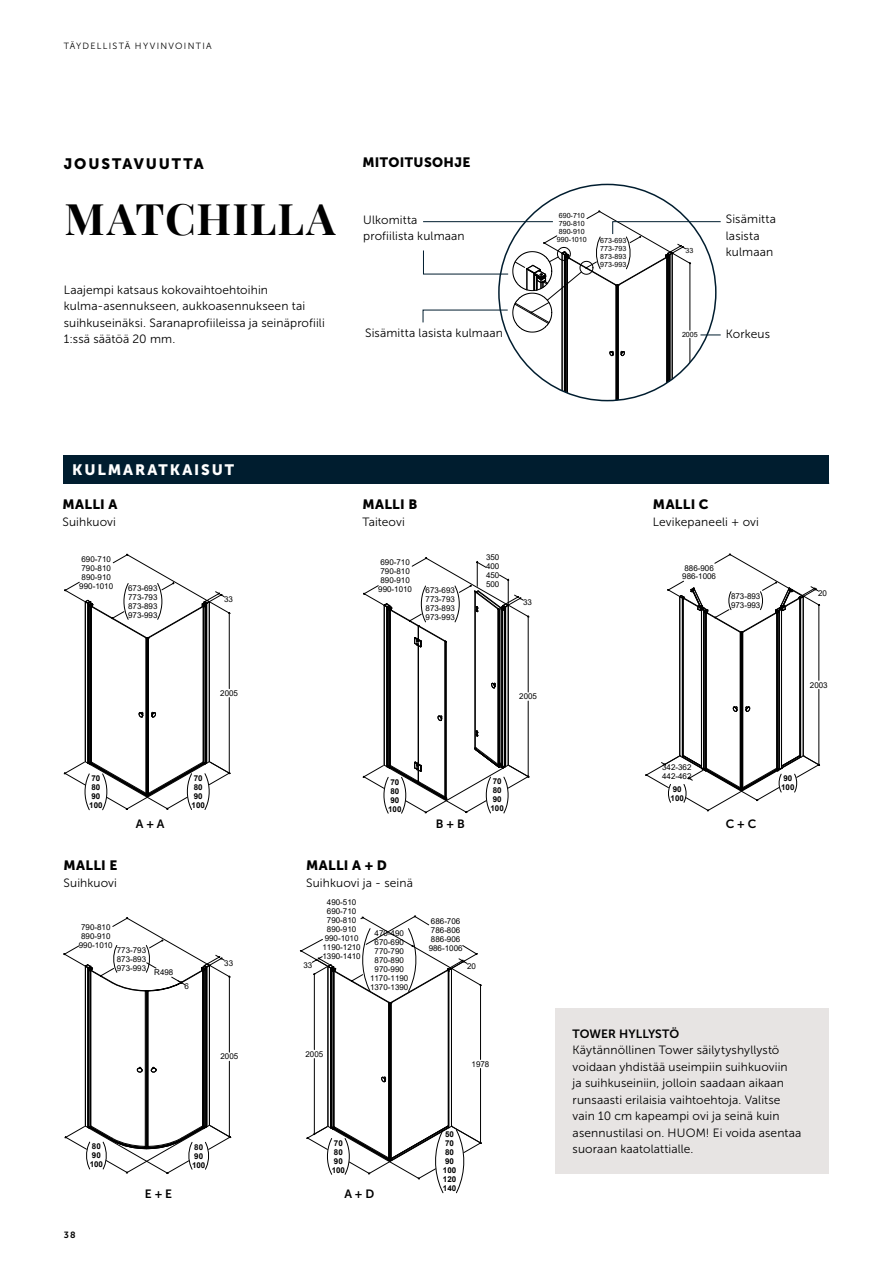
<style>
.page{position:relative;width:893px;height:1263px;background:#fff}
.page>*{position:absolute;margin:0;border:0;box-sizing:border-box;transform-origin:0 0}
.t1{font:700 43.5px "Playfair Display";letter-spacing:.025em;color:#000}
.t2{font:15px "Museo Sans 900";letter-spacing:.125em;color:#fff}
.t3{font:15px "Museo Sans 900";letter-spacing:.125em;color:#000}
.t4{font:13.5px "Museo Sans 900";letter-spacing:.025em;color:#000}
.t5{font:12px/16.5px "Museo Sans 300";letter-spacing:.01em;color:#000}
.t6{font:12px "Museo Sans 700";letter-spacing:.005em;color:#000}
.t7{font:9px "Museo Sans 300";letter-spacing:.145em;color:#000}
.t8{font:9px "Museo Sans 700";color:#000}
.t9{font:7.95px/9px "Arial";color:#000}
.t10{font:700 7.95px/9px "Arial";color:#000}
.t11{font:7.05px/7.9px "Arial";color:#000}
</style>
<div class="page">
<svg style="left:645px;top:553px;width:175px;height:258px"></svg>
<svg style="left:362px;top:557px;width:168px;height:257px"></svg>
<svg style="left:63px;top:917px;width:168px;height:257px"></svg>
<svg style="left:64px;top:554px;width:167px;height:256px"></svg>
<svg style="left:300px;top:915px;width:182px;height:278px"></svg>
<svg style="left:422px;top:211px;width:299px;height:190px"></svg>
<div style="left:64px;top:456px;width:765px;height:28px;background:#001d2f"></div>
<div style="left:556px;top:1008px;width:273px;height:165px;background:#e7e4e3"></div>
<p class="t7" style="left:64px;top:41px;width:149px">TÄYDELLISTÄ HYVINVOINTIA</p>
<p class="t3" style="left:64px;top:155px;width:142px">JOUSTAVUUTTA</p>
<h1 class="t1" style="left:65px;top:184px;width:272px">MATCHILLA</h1>
<p class="t5" style="left:64px;top:281px;width:263px">Laajempi katsaus kokovaihtoehtoihin kulma-asennukseen, aukkoasennukseen tai suihkuseinäksi. Saranaprofiileissa ja seinäprofiili 1:ssä säätöä 20 mm.</p>
<p class="t4" style="left:362px;top:155px;width:110px">MITOITUSOHJE</p>
<p class="t11" style="left:559px;top:211px;width:28px">690-710</p>
<p class="t5" style="left:363px;top:212px;width:103px">Ulkomitta profiilista kulmaan</p>
<p class="t5" style="left:726px;top:211px;width:52px">Sisämitta lasista kulmaan</p>
<p class="t11" style="left:559px;top:219px;width:28px">790-810</p>
<p class="t11" style="left:557px;top:227px;width:32px">890-910<br>990-1010</p>
<p class="t11" style="left:600px;top:237px;width:28px;text-align:justify">673-693<br>773-793<br>873-893<br>973-993</p>
<p class="t11" style="left:685px;top:247px;width:9px">33</p>
<p class="t5" style="left:365px;top:324px;width:139px">Sisämitta lasista kulmaan</p>
<p class="t11" style="left:682px;top:330px;width:17px">2005</p>
<p class="t5" style="left:726px;top:326px;width:46px">Korkeus</p>
<p class="t2" style="left:72px;top:462px;width:163px">KULMARATKAISUT</p>
<p class="t4" style="left:63px;top:497px;width:56px">MALLI A</p>
<p class="t5" style="left:63px;top:513px;width:55px">Suihkuovi</p>
<p class="t4" style="left:362px;top:497px;width:56px">MALLI B</p>
<p class="t5" style="left:362px;top:513px;width:44px">Taiteovi</p>
<p class="t4" style="left:653px;top:497px;width:57px">MALLI C</p>
<p class="t5" style="left:653px;top:513px;width:108px">Levikepaneeli + ovi</p>
<p class="t9" style="left:82px;top:554px;width:31px">690-710<br>790-810</p>
<p class="t9" style="left:82px;top:572px;width:31px">890-910</p>
<p class="t9" style="left:79px;top:581px;width:35px">990-1010</p>
<p class="t9" style="left:128px;top:583px;width:31px;text-align:justify">673-693<br>773-793<br>873-893<br>973-993</p>
<p class="t9" style="left:224px;top:595px;width:10px">33</p>
<p class="t9" style="left:380px;top:558px;width:31px">690-710</p>
<p class="t9" style="left:486px;top:553px;width:15px;text-align:justify">350<br>400<br>450<br>500</p>
<p class="t9" style="left:380px;top:567px;width:31px">790-810</p>
<p class="t9" style="left:380px;top:576px;width:31px">890-910</p>
<p class="t9" style="left:378px;top:585px;width:35px">990-1010</p>
<p class="t9" style="left:426px;top:586px;width:31px;text-align:justify">673-693<br>773-793<br>873-893<br>973-993</p>
<p class="t9" style="left:523px;top:598px;width:10px">33</p>
<p class="t9" style="left:684px;top:563px;width:31px">886-906</p>
<p class="t9" style="left:682px;top:572px;width:35px">986-1006</p>
<p class="t9" style="left:731px;top:592px;width:31px">873-893</p>
<p class="t9" style="left:818px;top:589px;width:10px">20</p>
<p class="t9" style="left:731px;top:601px;width:31px">973-993</p>
<p class="t9" style="left:810px;top:680px;width:19px">2003</p>
<p class="t9" style="left:220px;top:688px;width:19px">2005</p>
<p class="t9" style="left:519px;top:692px;width:19px">2005</p>
<p class="t10" style="left:91px;top:774px;width:10px">70</p>
<p class="t10" style="left:91px;top:783px;width:10px">80</p>
<p class="t10" style="left:91px;top:792px;width:10px">90</p>
<p class="t10" style="left:89px;top:801px;width:15px">100</p>
<p class="t10" style="left:194px;top:774px;width:10px">70</p>
<p class="t10" style="left:192px;top:783px;width:15px">80<br>90<br>100</p>
<p class="t10" style="left:390px;top:777px;width:10px">70<br>80</p>
<p class="t10" style="left:493px;top:777px;width:10px">70<br>80</p>
<p class="t10" style="left:390px;top:795px;width:10px">90</p>
<p class="t10" style="left:493px;top:795px;width:10px">90</p>
<p class="t10" style="left:388px;top:804px;width:15px">100</p>
<p class="t10" style="left:490px;top:804px;width:15px">100</p>
<p class="t9" style="left:662px;top:762px;width:31px">342-362<br>442-462</p>
<p class="t10" style="left:670px;top:784px;width:15px">90<br>100</p>
<p class="t10" style="left:781px;top:774px;width:15px">90<br>100</p>
<p class="t6" style="left:136px;top:817px;width:30px">A + A</p>
<p class="t6" style="left:436px;top:817px;width:30px">B + B</p>
<p class="t6" style="left:726px;top:817px;width:32px">C + C</p>
<p class="t4" style="left:64px;top:858px;width:55px">MALLI E</p>
<p class="t5" style="left:64px;top:874px;width:55px">Suihkuovi</p>
<p class="t4" style="left:306px;top:858px;width:82px">MALLI A + D</p>
<p class="t5" style="left:306px;top:874px;width:108px">Suihkuovi ja - seinä</p>
<p class="t9" style="left:81px;top:923px;width:31px">790-810</p>
<p class="t9" style="left:81px;top:931px;width:31px">890-910</p>
<p class="t9" style="left:79px;top:940px;width:35px">990-1010</p>
<p class="t9" style="left:117px;top:945px;width:31px">773-793<br>873-893</p>
<p class="t9" style="left:117px;top:963px;width:31px">973-993</p>
<p class="t9" style="left:154px;top:968px;width:21px">R498</p>
<p class="t9" style="left:185px;top:981px;width:6px">6</p>
<p class="t9" style="left:224px;top:958px;width:10px">33</p>
<p class="t9" style="left:327px;top:897px;width:31px;text-align:justify">490-510<br>690-710<br>790-810</p>
<p class="t9" style="left:429px;top:917px;width:35px">686-706<br>786-806<br>886-906<br>986-1006</p>
<p class="t9" style="left:327px;top:924px;width:31px">890-910</p>
<p class="t9" style="left:322px;top:942px;width:40px">1190-1210</p>
<p class="t9" style="left:375px;top:928px;width:31px">470-490</p>
<p class="t9" style="left:325px;top:933px;width:35px">990-1010</p>
<p class="t9" style="left:375px;top:937px;width:31px">670-690</p>
<p class="t9" style="left:375px;top:946px;width:31px">770-790</p>
<p class="t9" style="left:322px;top:951px;width:40px">1390-1410</p>
<p class="t9" style="left:375px;top:955px;width:31px">870-890</p>
<p class="t9" style="left:303px;top:960px;width:10px">33</p>
<p class="t9" style="left:467px;top:961px;width:10px">20</p>
<p class="t9" style="left:375px;top:964px;width:31px">970-990</p>
<p class="t9" style="left:370px;top:973px;width:40px">1170-1190</p>
<p class="t9" style="left:370px;top:982px;width:40px">1370-1390</p>
<p class="t9" style="left:220px;top:1052px;width:19px">2005</p>
<p class="t9" style="left:305px;top:1049px;width:19px">2005</p>
<p class="t9" style="left:472px;top:1059px;width:19px">1978</p>
<p class="t10" style="left:445px;top:1130px;width:10px">50</p>
<p class="t10" style="left:92px;top:1142px;width:10px">80</p>
<p class="t10" style="left:92px;top:1151px;width:10px">90</p>
<p class="t10" style="left:90px;top:1160px;width:15px">100</p>
<p class="t6" style="left:145px;top:1187px;width:29px">E + E</p>
<p class="t10" style="left:194px;top:1142px;width:10px">80</p>
<p class="t10" style="left:192px;top:1160px;width:15px">100</p>
<p class="t10" style="left:194px;top:1151px;width:10px">90</p>
<p class="t10" style="left:334px;top:1138px;width:10px">70</p>
<p class="t10" style="left:334px;top:1147px;width:10px">80</p>
<p class="t10" style="left:334px;top:1156px;width:10px">90</p>
<p class="t10" style="left:332px;top:1165px;width:15px">100</p>
<p class="t6" style="left:344px;top:1187px;width:31px">A + D</p>
<p class="t10" style="left:445px;top:1139px;width:10px">70</p>
<p class="t10" style="left:443px;top:1184px;width:15px">140</p>
<p class="t10" style="left:445px;top:1148px;width:10px">80</p>
<p class="t10" style="left:445px;top:1157px;width:10px">90</p>
<p class="t10" style="left:443px;top:1166px;width:15px">100</p>
<p class="t10" style="left:443px;top:1175px;width:15px">120</p>
<p class="t6" style="left:573px;top:1027px;width:108px">TOWER HYLLYSTÖ</p>
<p class="t5" style="left:573px;top:1042px;width:230px">Käytännöllinen Tower säilytyshyllystö voidaan yhdistää useimpiin suihkuoviin<br>ja suihkuseiniin, jolloin saadaan aikaan runsaasti erilaisia vaihtoehtoja. Valitse vain 10 cm kapeampi ovi ja seinä kuin asennustilasi on. HUOM! Ei voida asentaa suoraan kaatolattialle.</p>
<p class="t8" style="left:64px;top:1230px;width:13px">38</p>
</div>
